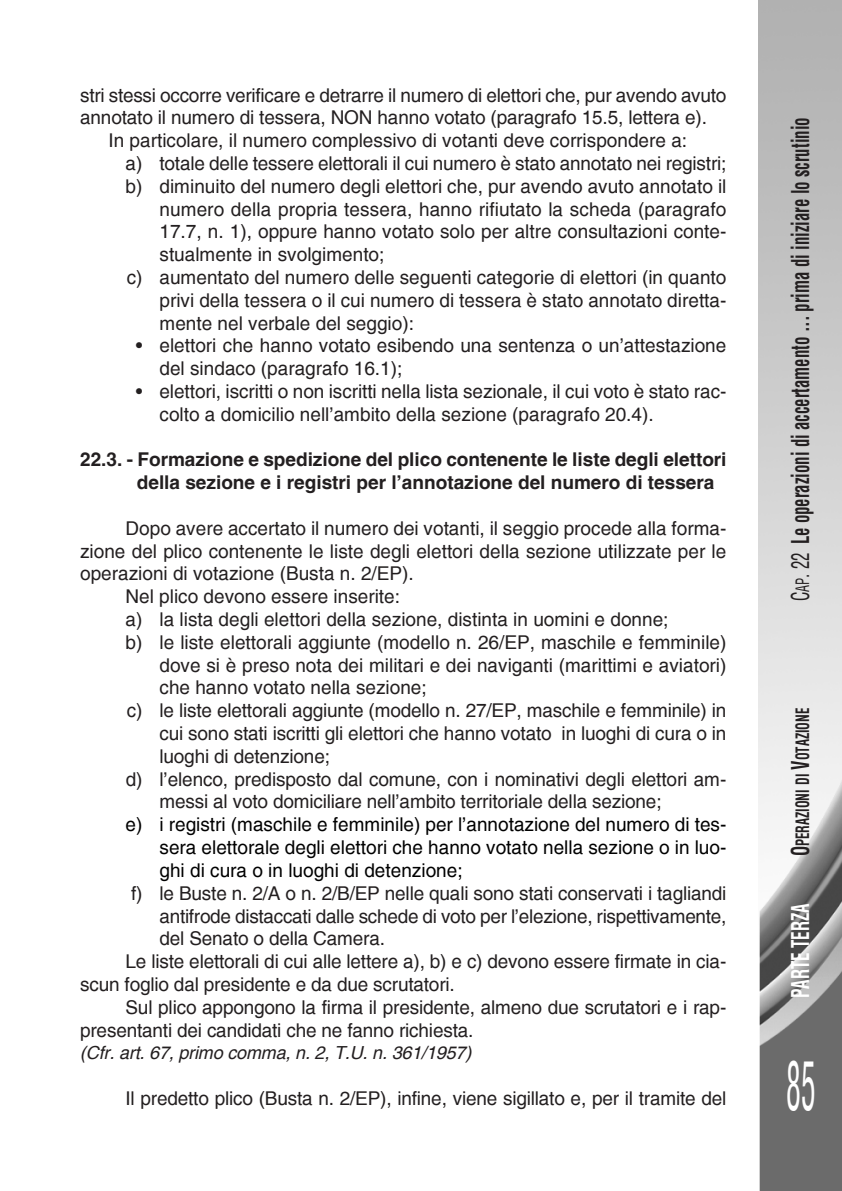
<style>
.page{position:relative;width:842px;height:1191px;background:#fff}
.page>*{position:absolute;margin:0;border:0;box-sizing:border-box;transform-origin:0 0}
.t1{font:condensed 66px "Helvetica";color:#fff;scale:.45 1}
.t2{font:700 condensed 24px "Helvetica";color:#231f20;scale:.7 1}
.t3{font:700 condensed 24px "Helvetica";color:#fff;scale:.7 1}
.t4{font:19px/22.8px "Helvetica";letter-spacing:-.01em;color:#231f20}
.t5{font:19px/22.8px "Helvetica";color:#000;text-align:justify}
.t6{font:700 19px/22.8px "Helvetica";color:#231f20}
.t7{font:italic 18px "Helvetica";letter-spacing:-.01em;color:#231f20}
.t8{font:700 condensed 18px "Helvetica";color:#231f20;scale:.7 1}
.s1{font-weight:400}
.s2{font-weight:400;font-size:18px}
.s3{font-size:24px}
</style>
<div class="page">
<svg style="left:758px;top:0;width:84px;height:1191px;background:#b8b8b8"></svg>
<p class="t4" style="left:80px;top:83px;width:648px">stri stessi occorre verificare e detrarre il numero di elettori che, pur avendo avuto annotato il numero di tessera, NON hanno votato (paragrafo 15.5, lettera e).</p>
<p class="t4" style="left:108px;top:129px;width:580px">In particolare, il numero complessivo di votanti deve corrispondere a:</p>
<p class="t4" style="left:126px;top:152px;width:602px">a) totale delle tessere elettorali il cui numero è stato annotato nei registri;</p>
<p class="t4" style="left:159px;top:175px;width:568px;text-align:justify;text-indent:-34px">b) diminuito del numero degli elettori che, pur avendo avuto annotato il numero della propria tessera, hanno rifiutato la scheda (paragrafo 17.7, n. 1), oppure hanno votato solo per altre consultazioni conte&shy;stualmente in svolgimento;</p>
<p class="t4" style="left:159px;top:266px;width:568px;text-align:justify;text-indent:-33px">c) aumentato del numero delle seguenti categorie di elettori (in quanto privi della tessera o il cui numero di tessera è stato annotato diretta&shy;mente nel verbale del seggio):</p>
<p class="t4" style="left:159px;top:334px;width:568px;text-indent:-24px">• elettori che hanno votato esibendo una sentenza o un’attestazione del sindaco (paragrafo 16.1);</p>
<p class="t4" style="left:159px;top:380px;width:568px;text-indent:-24px">• elettori, iscritti o non iscritti nella lista sezionale, il cui voto è stato rac&shy;colto a domicilio nell’ambito della sezione (paragrafo 20.4).</p>
<p class="t6" style="left:137px;top:448px;width:591px;text-indent:-57px">22.3. - Formazione e spedizione del plico contenente le liste degli elettori della sezione e i registri per l’annotazione del numero di tessera</p>
<p class="t4" style="left:80px;top:517px;width:648px;text-align:justify;text-indent:45px">Dopo avere accertato il numero dei votanti, il seggio procede alla forma&shy;zione del plico contenente le liste degli elettori della sezione utilizzate per le operazioni di votazione (Busta n. 2/EP).</p>
<p class="t4" style="left:125px;top:585px;width:276px">Nel plico devono essere inserite:</p>
<p class="t4" style="left:126px;top:608px;width:544px">a) la lista degli elettori della sezione, distinta in uomini e donne;</p>
<p class="t4" style="left:159px;top:630px;width:568px;text-align:justify;text-indent:-34px">b) le liste elettorali aggiunte (modello n. 26/EP, maschile e femminile) dove si è preso nota dei militari e dei naviganti (marittimi e aviatori) che hanno votato nella sezione;</p>
<p class="t4" style="left:159px;top:699px;width:568px;text-align:justify;text-indent:-33px">c) le liste elettorali aggiunte (modello n. 27/EP, maschile e femminile) in cui sono stati iscritti gli elettori che hanno votato in luoghi di cura o in luoghi di detenzione;</p>
<p class="t4" style="left:159px;top:767px;width:568px;text-indent:-34px">d) l’elenco, predisposto dal comune, con i nominativi degli elettori am&shy;messi al voto domiciliare nell’ambito territoriale della sezione;</p>
<p class="t5" style="left:159px;top:813px;width:568px;text-indent:-34px">e) i registri (maschile e femminile) per l’annotazione del numero di tes&shy;sera elettorale degli elettori che hanno votato nella sezione o in luo&shy;ghi di cura o in luoghi di detenzione;</p>
<p class="t4" style="left:159px;top:881px;width:568px;text-align:justify;text-indent:-28px">f) le Buste n. 2/A o n. 2/B/EP nelle quali sono stati conservati i tagliandi antifrode distaccati dalle schede di voto per l’elezione, rispettivamente, del Senato o della Camera.</p>
<p class="t4" style="left:80px;top:950px;width:648px;text-indent:45px">Le liste elettorali di cui alle lettere a), b) e c) devono essere firmate in cia&shy;scun foglio dal presidente e da due scrutatori.</p>
<p class="t4" style="left:80px;top:995px;width:648px;text-indent:45px">Sul plico appongono la firma il presidente, almeno due scrutatori e i rap&shy;presentanti dei candidati che ne fanno richiesta.</p>
<p class="t7" style="left:80px;top:1042px;width:393px">(Cfr. art. 67, primo comma, n. 2, T.U. n. 361/1957)</p>
<p class="t4" style="left:125px;top:1086px;width:602px">Il predetto plico (Busta n. 2/EP), infine, viene sigillato e, per il tramite del</p>
<p class="t2" style="left:785px;top:601px;width:692px;rotate:-90deg"><span class="s1">C</span><span class="s2">AP</span><span class="s1">. 22</span> Le operazioni di accertamento ... prima di iniziare lo scrutinio</p>
<p class="t8" style="left:791px;top:856px;width:214px;rotate:-90deg"><span class="s3">O</span>PERAZIONI DI <span class="s3">V</span>OTAZIONE</p>
<p class="t3" style="left:785px;top:998px;width:137px;rotate:-90deg">PARTE TERZA</p>
<p class="t1" style="left:786px;top:1044px;width:68px">85</p>
</div>
